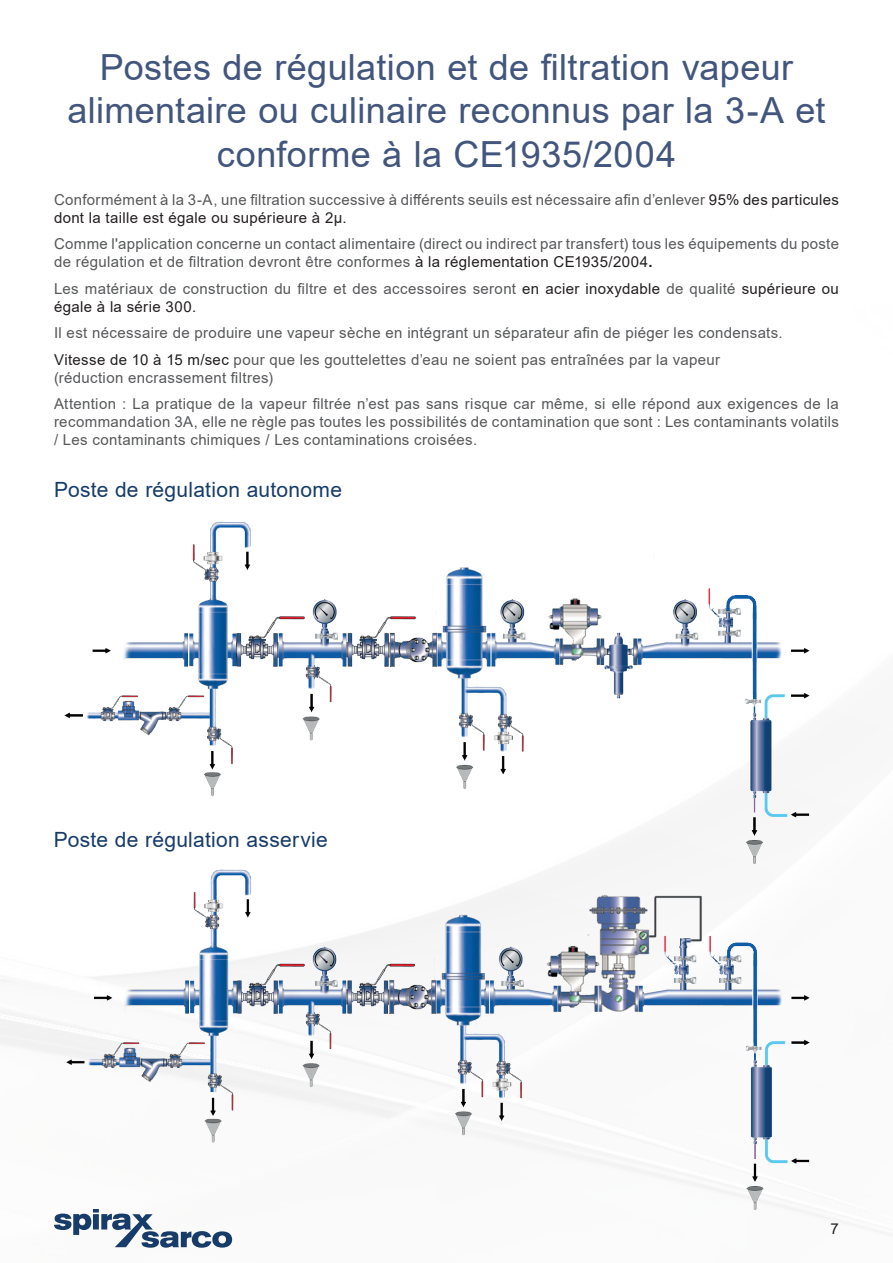
<style>
.page{position:relative;width:893px;height:1263px;background:#fff}
.page>*{position:absolute;margin:0;border:0;box-sizing:border-box;transform-origin:0 0}
.t1{font:36px/43.2px "Arial";letter-spacing:.01em;color:#42557d;text-align:center}
.t2{font:21px "Arial";letter-spacing:.015em;color:#173c6a}
.t3{font:15px/18px "Arial";letter-spacing:.02em;color:#57585a}
.t4{font:15px "Arial";color:#231f20}
.s1{color:#231f20}
.s2{font-weight:700;color:#231f20}
</style>
<div class="page">
<svg style="left:54px;top:1214px;width:178px;height:34px"></svg>
<img style="left:45px;top:869px;width:770px;height:345px">
<img style="left:64px;top:521px;width:746px;height:348px">
<h1 class="t1" style="left:67px;top:46px;width:760px">Postes de régulation et de filtration vapeur alimentaire ou culinaire reconnus par la 3-A et conforme à la CE1935/2004</h1>
<p class="t3" style="left:54px;top:190px;width:786px">Conformément à la 3-A, une filtration successive à différents seuils est nécessaire afin d’enlever <span class="s1">95% des particules dont la taille est égale ou supérieure à 2μ.</span></p>
<p class="t3" style="left:54px;top:235px;width:786px">Comme l'application concerne un contact alimentaire (direct ou indirect par transfert) tous les équipements du poste de régulation et de filtration devront être conformes <span class="s1">à la réglementation CE1935/2004</span><span class="s2">.</span></p>
<p class="t3" style="left:54px;top:279px;width:786px">Les matériaux de construction du filtre et des accessoires seront <span class="s1">en acier inoxydable</span> de qualité <span class="s1">supérieure ou égale à la série 300.</span></p>
<p class="t3" style="left:54px;top:320px;width:730px;line-height:26.5px">Il est nécessaire de produire une vapeur sèche en intégrant un séparateur afin de piéger les condensats.<br><span class="s1">Vitesse de 10 à 15 m/sec</span> pour que les gouttelettes d’eau ne soient pas entraînées par la vapeur</p>
<p class="t3" style="left:54px;top:364px;width:786px;line-height:26.5px">(réduction encrassement filtres)<br>Attention : La pratique de la vapeur filtrée n’est pas sans risque car même, si elle répond aux exigences de la</p>
<p class="t3" style="left:54px;top:413px;width:786px">recommandation 3A, elle ne règle pas toutes les possibilités de contamination que sont : Les contaminants volatils / Les contaminants chimiques / Les contaminations croisées.</p>
<h2 class="t2" style="left:54px;top:475px;width:290px">Poste de régulation autonome</h2>
<h2 class="t2" style="left:54px;top:825px;width:276px">Poste de régulation asservie</h2>
<p class="t4" style="left:831px;top:1218px;width:10px">7</p>
</div>
